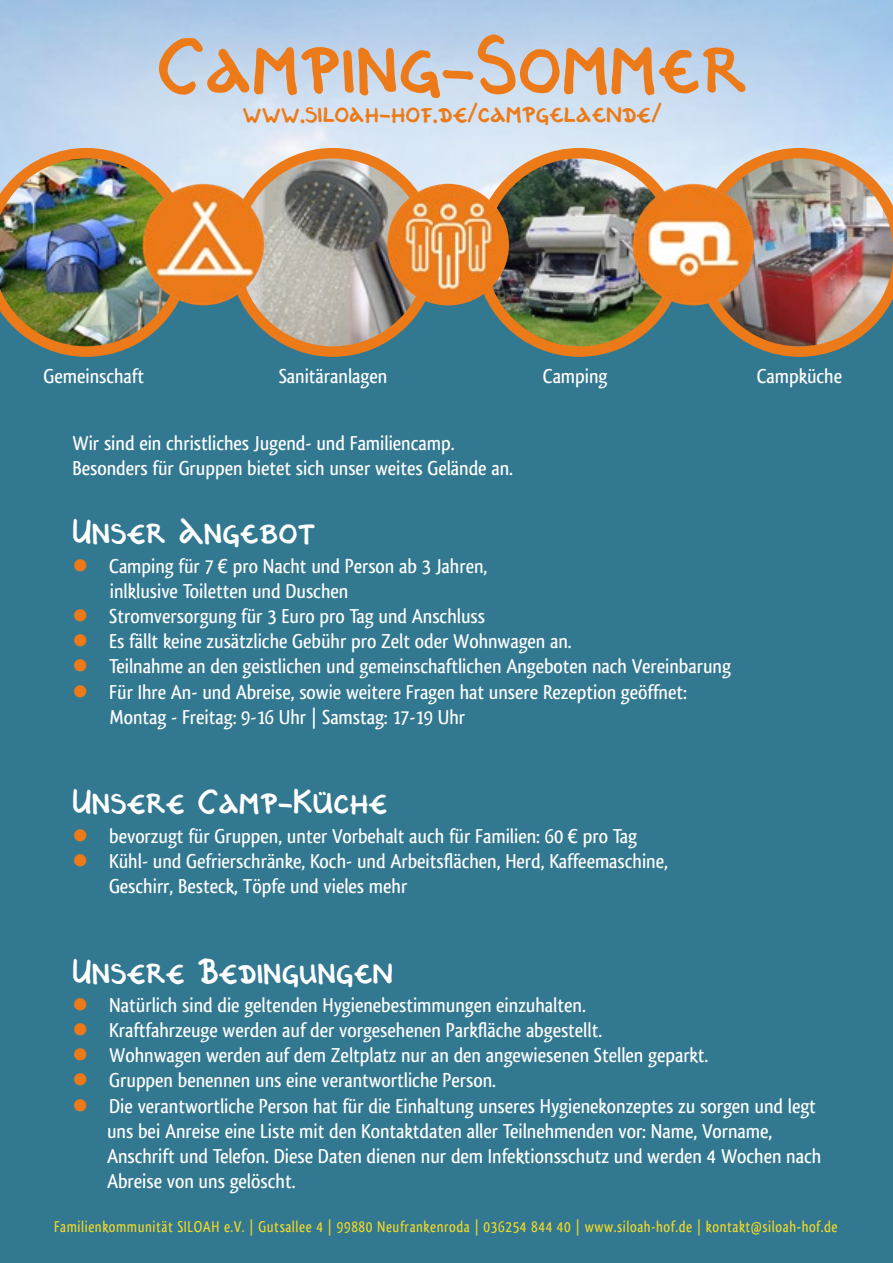
<style>
.page{position:relative;width:893px;height:1263px;background:#fff}
.page>*{position:absolute;margin:0;border:0;box-sizing:border-box;transform-origin:0 0}
.t1{font:89.25px "K Unziale";color:#ed7a18}
.t2{font:39px "K Unziale";color:#fff}
.t3{font:30px "K Unziale";color:#ed7a18}
.t4{font:500 21px/25.2px "Qlassik";color:#fff}
.t5{font:500 16.35px "Qlassik";letter-spacing:.04em;color:#f2d829;scale:.92 1}
.s1{color:#ed7a18}
</style>
<div class="page">
<img style="left:0;top:0;width:893px;height:203px">
<div style="left:0;top:227px;width:893px;height:1036px;background:#327890"></div>
<img style="left:695px;top:148px;width:198px;height:209px">
<img style="left:234px;top:153px;width:198px;height:199px;border-radius:99px">
<div style="left:229px;top:148px;width:208px;height:209px;border:10px solid #ed7a18;border-radius:50%"></div>
<img style="left:0;top:148px;width:191px;height:209px">
<img style="left:480px;top:153px;width:199px;height:199px;border-radius:99px">
<div style="left:475px;top:148px;width:209px;height:209px;border:10px solid #ed7a18;border-radius:50%"></div>
<img style="left:142px;top:184px;width:122px;height:121px;border-radius:61px">
<img style="left:387px;top:184px;width:122px;height:121px;border-radius:61px">
<img style="left:632px;top:184px;width:122px;height:121px;border-radius:61px">
<h1 class="t1" style="left:157px;top:31px;width:593px">Camping-Sommer</h1>
<h3 class="t3" style="left:243px;top:101px;width:421px">www.siloah-hof.de/campgelaende/</h3>
<p class="t4" style="left:44px;top:363px;width:102px">Gemeinschaft</p>
<p class="t4" style="left:279px;top:363px;width:110px">Sanitäranlagen</p>
<p class="t4" style="left:543px;top:363px;width:66px">Camping</p>
<p class="t4" style="left:757px;top:363px;width:87px">Campküche</p>
<p class="t4" style="left:73px;top:431px;width:442px">Wir sind ein christliches Jugend- und Familiencamp.<br>Besonders für Gruppen bietet sich unser weites Gelände an.</p>
<h2 class="t2" style="left:73px;top:517px;width:245px">Unser Angebot</h2>
<p class="t4" style="left:110px;top:553px;width:379px;text-indent:-37px"><span class="s1">●</span> Camping für 7 € pro Nacht und Person ab 3 Jahren, inlklusive Toiletten und Duschen</p>
<p class="t4" style="left:73px;top:604px;width:414px"><span class="s1">●</span> Stromversorgung für 3 Euro pro Tag und Anschluss</p>
<p class="t4" style="left:73px;top:629px;width:501px"><span class="s1">●</span> Es fällt keine zusätzliche Gebühr pro Zelt oder Wohnwagen an.</p>
<p class="t4" style="left:73px;top:654px;width:660px"><span class="s1">●</span> Teilnahme an den geistlichen und gemeinschaftlichen Angeboten nach Vereinbarung</p>
<p class="t4" style="left:110px;top:679px;width:579px;text-indent:-37px"><span class="s1">●</span> Für Ihre An- und Abreise, sowie weitere Fragen hat unsere Rezeption geöffnet:<br>Montag - Freitag: 9-16 Uhr | Samstag: 17-19 Uhr</p>
<h2 class="t2" style="left:73px;top:787px;width:316px">Unsere Camp-Küche</h2>
<p class="t4" style="left:73px;top:823px;width:566px"><span class="s1">●</span> bevorzugt für Gruppen, unter Vorbehalt auch für Familien: 60 € pro Tag</p>
<p class="t4" style="left:109px;top:848px;width:560px;text-indent:-36px"><span class="s1">●</span> Kühl- und Gefrierschränke, Koch- und Arbeitsflächen, Herd, Kaffeemaschine,<br>Geschirr, Besteck, Töpfe und vieles mehr</p>
<h2 class="t2" style="left:73px;top:956px;width:322px">Unsere Bedingungen</h2>
<p class="t4" style="left:73px;top:992px;width:515px"><span class="s1">●</span> Natürlich sind die geltenden Hygienebestimmungen einzuhalten.</p>
<p class="t4" style="left:73px;top:1018px;width:531px"><span class="s1">●</span> Kraftfahrzeuge werden auf der vorgesehenen Parkfläche abgestellt.</p>
<p class="t4" style="left:73px;top:1043px;width:637px"><span class="s1">●</span> Wohnwagen werden auf dem Zeltplatz nur an den angewiesenen Stellen geparkt.</p>
<p class="t4" style="left:73px;top:1068px;width:425px"><span class="s1">●</span> Gruppen benennen uns eine verantwortliche Person.</p>
<p class="t4" style="left:107px;top:1093px;width:716px;text-indent:-35px"><span class="s1">●</span> Die verantwortliche Person hat für die Einhaltung unseres Hygienekonzeptes zu sorgen und legt uns bei Anreise eine Liste mit den Kontaktdaten aller Teilnehmenden vor: Name, Vorname, Anschrift und Telefon. Diese Daten dienen nur dem Infektionsschutz und werden 4 Wochen nach Abreise von uns gelöscht.</p>
<p class="t5" style="left:54px;top:1217px;width:853px">Familienkommunität SILOAH e.V. | Gutsallee 4 | 99880 Neufrankenroda | 036254 844 40 | www.siloah-hof.de | kontakt@siloah-hof.de</p>
</div>
